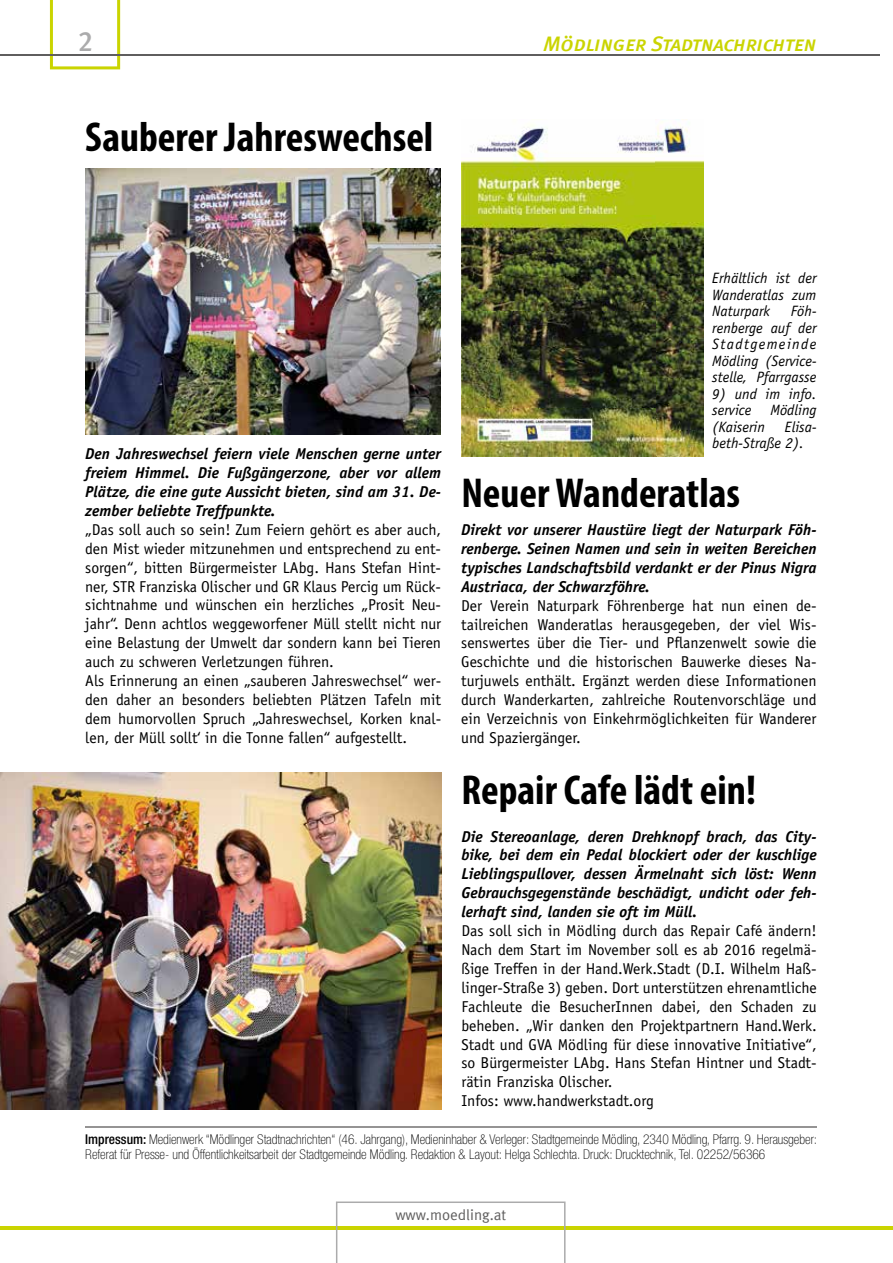
<style>
.page{position:relative;width:893px;height:1263px;background:#fff}
.page>*{position:absolute;margin:0;border:0;box-sizing:border-box;transform-origin:0 0}
.t1{font:700 condensed 42px "Myriad Pro";color:#000}
.t2{font:28.05px "Meta Medium LF";color:#ababac;scale:.96 1}
.t3{font:21px "Meta Medium Italic Caps";letter-spacing:-.01em;color:#cad400}
.t4{font:15.75px/18.9px "Officina Sans";color:#000}
.t5{font:italic 700 15.75px/18.9px "Officina Sans";color:#000;text-align:justify}
.t6{font:italic 15px/16.5px "Officina Sans";color:#000;text-align:justify}
.t7{font:15px "Meta Normal";color:#5f5e5e}
.t8{font:100 condensed 13.5px/15px "Helvetica Neue LT Std";color:#000}
.s1{font-weight:500}
</style>
<div class="page">
<svg style="left:50px;top:0;width:70px;height:69px"></svg>
<hr style="left:0;top:54px;width:893px;height:2px;background:#5f5e5e">
<hr style="left:0;top:1226px;width:893px;height:3px;background:#cad400">
<svg style="left:336px;top:1201px;width:230px;height:62px"></svg>
<div style="left:880px;top:18px;width:13px;height:74px;background:#fff"></div>
<hr style="left:85px;top:1127px;width:732px;height:1px;background:#959494">
<img style="left:85px;top:169px;width:355px;height:265px">
<img style="left:0;top:772px;width:441px;height:337px">
<img style="left:462px;top:119px;width:242px;height:337px">
<h2 class="t2" style="left:78px;top:25px;width:17px">2</h2>
<h3 class="t3" style="left:543px;top:31px;width:275px">Mödlinger Stadtnachrichten</h3>
<h1 class="t1" style="left:85px;top:110px;width:350px">Sauberer Jahreswechsel</h1>
<p class="t5" style="left:85px;top:444px;width:357px">Den Jahreswechsel feiern viele Menschen gerne unter freiem Himmel. Die Fußgängerzone, aber vor allem Plätze, die eine gute Aussicht bieten, sind am 31. De&shy;zember beliebte Treffpunkte.</p>
<p class="t4" style="left:85px;top:520px;width:357px">„Das soll auch so sein! Zum Feiern gehört es aber auch, den Mist wieder mitzunehmen und entsprechend zu ent&shy;sorgen“, bitten Bürgermeister LAbg. Hans Stefan Hint&shy;ner, STR Franziska Olischer und GR Klaus Percig um Rück&shy;sichtnahme und wünschen ein herzliches „Prosit Neu&shy;jahr“. Denn achtlos weggeworfener Müll stellt nicht nur eine Belastung der Umwelt dar sondern kann bei Tieren auch zu schweren Verletzungen führen.<br>Als Erinnerung an einen „sauberen Jahreswechsel“ wer&shy;den daher an besonders beliebten Plätzen Tafeln mit dem humorvollen Spruch „Jahreswechsel, Korken knal&shy;len, der Müll sollt‘ in die Tonne fallen“ aufgestellt.</p>
<p class="t6" style="left:712px;top:270px;width:106px">Erhältlich ist der Wanderatlas zum Naturpark</p>
<p class="t6" style="left:712px;top:303px;width:106px;text-indent:79px">Föh&shy;renberge auf der Stadtgemeinde Mödling (Service&shy;stelle, Pfarrgasse</p>
<p class="t6" style="left:712px;top:386px;width:106px">9) und im info. service</p>
<p class="t6" style="left:770px;top:402px;width:48px">Mödling</p>
<p class="t6" style="left:712px;top:419px;width:106px;text-indent:73px">Elisa&shy;beth-Straße 2).</p>
<p class="t6" style="left:712px;top:419px;width:54px">(Kaiserin</p>
<h1 class="t1" style="left:461px;top:466px;width:280px">Neuer Wanderatlas</h1>
<p class="t5" style="left:461px;top:520px;width:357px">Direkt vor unserer Haustüre liegt der Naturpark Föh&shy;renberge. Seinen Namen und sein in weiten Bereichen typisches Landschaftsbild verdankt er der Pinus Nigra Austriaca, der Schwarzföhre.</p>
<p class="t4" style="left:461px;top:596px;width:357px;text-align:justify">Der Verein Naturpark Föhrenberge hat nun einen de&shy;tailreichen Wanderatlas herausgegeben, der viel Wis&shy;senswertes über die Tier- und Pflanzenwelt sowie die Geschichte und die historischen Bauwerke dieses Na&shy;turjuwels enthält. Ergänzt werden diese Informationen durch Wanderkarten, zahlreiche Routenvorschläge und ein Verzeichnis von Einkehrmöglichkeiten für Wanderer und Spaziergänger.</p>
<h1 class="t1" style="left:462px;top:764px;width:296px">Repair Cafe lädt ein!</h1>
<p class="t5" style="left:461px;top:827px;width:357px">Die Stereoanlage, deren Drehknopf brach, das City&shy;bike, bei dem ein Pedal blockiert oder der kuschlige Lieblingspullover, dessen Ärmelnaht sich löst: Wenn Gebrauchsgegenstände beschädigt, undicht oder feh&shy;lerhaft sind, landen sie oft im Müll.</p>
<p class="t4" style="left:461px;top:921px;width:357px">Das soll sich in Mödling durch das Repair Café ändern!<br>Nach dem Start im November soll es ab 2016 regelmä&shy;ßige Treffen in der Hand.Werk.Stadt (D.I. Wilhelm Haß&shy;linger-Straße 3) geben. Dort unterstützen ehrenamtliche Fachleute die BesucherInnen dabei, den Schaden zu beheben. „Wir danken den Projektpartnern Hand.Werk.<br>Stadt und GVA Mödling für diese innovative Initiative“, so Bürgermeister LAbg. Hans Stefan Hintner und Stadt&shy;rätin Franziska Olischer.<br>Infos: www.handwerkstadt.org</p>
<p class="t8" style="left:85px;top:1132px;width:733px"><span class="s1">Impressum:</span> Medienwerk “Mödlinger Stadtnachrichten“ (46. Jahrgang), Medieninhaber &amp; Verleger: Stadtgemeinde Mödling, 2340 Mödling, Pfarrg. 9. Herausgeber:<br>Referat für Presse- und Öffentlichkeitsarbeit der Stadtgemeinde Mödling. Redaktion &amp; Layout: Helga Schlechta. Druck: Drucktechnik, Tel. 02252/56366</p>
<p class="t7" style="left:395px;top:1206px;width:112px">www.moedling.at</p>
</div>
